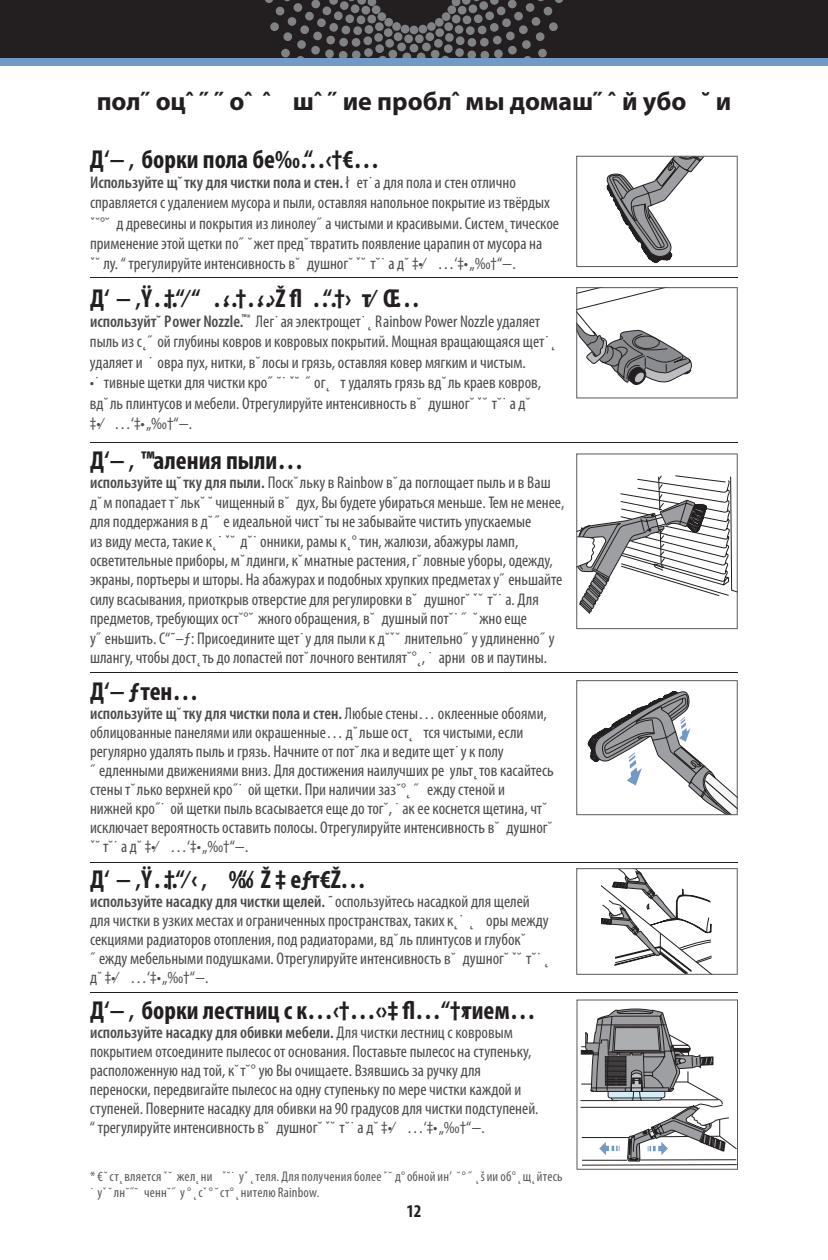
<style>
.page{position:relative;width:828px;height:1260px;background:#fff}
.page>*{position:absolute;margin:0;border:0;box-sizing:border-box;transform-origin:0 0}
.t1{font:700 condensed 26px "Myriad Pro";color:#231f20}
.t2{font:700 26px "Myriad Pro";color:#231f20}
.t3{font:700 condensed 18px "Myriad Pro";color:#231f20}
.t4{font:condensed 17px/19px "Myriad Pro";color:#4b4c4d}
.t5{font:condensed 14px/16.8px "Myriad Pro";letter-spacing:.015em;color:#57585a}
.s1{font-weight:600}
</style>
<div class="page">
<div style="left:1px;top:0;width:827px;height:58px;background:#231f20"></div>
<div style="left:404px;top:34px;width:9px;height:9px;background:#808285;border-radius:4px"></div>
<div style="left:415px;top:34px;width:9px;height:9px;background:#808285;border-radius:4px"></div>
<div style="left:410px;top:44px;width:8px;height:9px;background:#808285;border-radius:4px"></div>
<svg style="left:265px;top:0;width:146px;height:58px"></svg>
<div style="left:410px;top:26px;width:8px;height:8px;background:#808285;border-radius:50%"></div>
<svg style="left:417px;top:0;width:146px;height:58px"></svg>
<div style="left:0;top:58px;width:828px;height:8px;background:#719ac7"></div>
<svg style="left:576px;top:156px;width:162px;height:111px"></svg>
<svg style="left:576px;top:287px;width:162px;height:111px"></svg>
<svg style="left:576px;top:453px;width:162px;height:176px"></svg>
<svg style="left:576px;top:680px;width:162px;height:135px"></svg>
<svg style="left:576px;top:868px;width:162px;height:107px"></svg>
<svg style="left:576px;top:1000px;width:162px;height:170px"></svg>
<hr style="left:90px;top:277px;width:648px;height:1px;background:#231f20">
<hr style="left:90px;top:672px;width:648px;height:1px;background:#231f20">
<hr style="left:90px;top:862px;width:648px;height:1px;background:#231f20">
<hr style="left:90px;top:992px;width:648px;height:1px;background:#231f20">
<hr style="left:90px;top:442px;width:648px;height:1px;background:#231f20">
<h1 class="t2" style="left:97px;top:84px;width:636px">пол˝ оцˆ ˝ ˝ оˆ ˆ шˆ ˝ ие проблˆ мы домаш˝ ˆ й убо ˘ и</h1>
<h1 class="t1" style="left:90px;top:143px;width:291px">Д‘− ‚ борки пола бе‰ “…‹†€…</h1>
<p class="t4" style="left:90px;top:172px;width:471px;line-height:20.4px"><span class="s1">Используйте щ˘тку для чистки пола и стен.</span> ł ет˙а для пола и стен отлично справляется с удалением мусора и пыли, оставляя напольное покрытие из твёрдых ˇ˘°˘ д древесины и покрытия из линолеу˝ а чистыми и красивыми. Систем˛тическое применение этой щетки по˝ ˘жет пред˘твратить появление царапин от мусора на<br>ˇ˘ лу. “трегулируйте интенсивность в˘ душног˘ ˇ˘ т˘˙ а д˘ ‡•⁄ …‘‡•„‰†“−.</p>
<h1 class="t1" style="left:90px;top:282px;width:332px">Д‘ − ‚Ÿ…†“⁄ “ …‹ †…‹ ›Ž fl …“†› т⁄ Œ…</h1>
<p class="t4" style="left:90px;top:311px;width:467px;line-height:20.4px"><span class="s1">используйт˘ Power Nozzle.</span><sup>™*</sup> Лег˙ая электрощет˙˛ Rainbow Power Nozzle удаляет пыль из с˛˝ ой глубины ковров и ковровых покрытий. Мощная вращающаяся щет˙˛ удаляет и ˙ овра пух, нитки, в˘лосы и грязь, оставляя ковер мягким и чистым.</p>
<p class="t4" style="left:90px;top:372px;width:453px;line-height:20.4px">•˙ тивные щетки для чистки кро˝ ˘˙ ˇ˘ ˝ ог˛ т удалять грязь вд˘ль краев ковров, вд˘ль плинтусов и мебели. Отрегулируйте интенсивность в˘ душног˘ ˇ˘ т˘˙ а д˘ ‡•⁄ …‘‡•„‰†“−.</p>
<h1 class="t1" style="left:90px;top:444px;width:215px">Д‘− ‚ ™аления пыли…</h1>
<p class="t4" style="left:90px;top:473px;width:476px"><span class="s1">используйте щ˘тку для пыли.</span> Поск˘льку в Rainbow в˘да поглощает пыль и в Ваш д˘м попадает т˘льк˘ ˘ чищенный в˘ дух, Вы будете убираться меньше. Тем не менее, для поддержания в д˘˝ е идеальной чист˘ты не забывайте чистить упускаемые<br>из виду места, такие к˛˙ ˇ˘ д˘˙онники, рамы к˛° тин, жалюзи, абажуры ламп, осветительные приборы, м˘лдинги, к˘мнатные растения, г˘ловные уборы, одежду, экраны, портьеры и шторы. На абажурах и подобных хрупких предметах у˝ еньшайте силу всасывания, приоткрыв отверстие для регулировки в˘ душног˘ ˇ˘ т˘˙ а. Для предметов, требующих ост˘°˘ жного обращения, в˘ душный пот˘˙ ˝ ˘жно еще<br>у˝ еньшить. С“˜–ƒ: Присоедините щет˙у для пыли к д˘ˇ˘ лнительно˝ у удлиненно˝ у шлангу, чтобы дост˛ть до лопастей пот˘лочного вентилят˘°˛, ˙ арни ов и паутины.</p>
<h1 class="t1" style="left:90px;top:675px;width:110px">Д‘− ƒтен…</h1>
<p class="t4" style="left:90px;top:703px;width:465px"><span class="s1">используйте щ˘тку для чистки пола и стен.</span> Любые стены… оклеенные обоями, облицованные панелями или окрашенные… д˘льше ост˛ тся чистыми, если регулярно удалять пыль и грязь. Начните от пот˘лка и ведите щет˙у к полу<br>˝ едленными движениями вниз. Для достижения наилучших ре ульт˛тов касайтесь стены т˘лько верхней кро˝˙ ой щетки. При наличии заз˘°˛ ˝ ежду стеной и<br>нижней кро˝˙ ой щетки пыль всасывается еще до тог˘, ˙ ак ее коснется щетина, чт˘ исключает вероятность оставить полосы. Отрегулируйте интенсивность в˘ душног˘ ˇ˘ т˘˙ а д˘ ‡•⁄ …‘‡•„‰†“−.</p>
<h1 class="t1" style="left:90px;top:863px;width:278px">Д‘ − ‚Ÿ…†“⁄ ‹ ‚ ‰“⁄ Ž ‡ еƒт€Ž…</h1>
<p class="t4" style="left:90px;top:891px;width:461px"><span class="s1">используйте насадку для чистки щелей.</span> ˜оспользуйтесь насадкой для щелей для чистки в узких местах и ограниченных пространствах, таких к˛˙ ˛ оры между секциями радиаторов отопления, под радиаторами, вд˘ль плинтусов и глубок˘<br>˝ ежду мебельными подушками. Отрегулируйте интенсивность в˘ душног˘ ˇ˘ т˘˙ ˛ д˘ ‡•⁄ …‘‡•„‰†“−.</p>
<h1 class="t1" style="left:90px;top:994px;width:447px">Д‘− ‚ борки лестниц с к…‹†…‹›‡ fl…“†›тием…</h1>
<p class="t4" style="left:90px;top:1023px;width:450px"><span class="s1">используйте насадку для обивки мебели.</span> Для чистки лестниц с ковровым покрытием отсоедините пылесос от основания. Поставьте пылесос на ступеньку, расположенную над той, к˘т˘° ую Вы очищаете. Взявшись за ручку для переноски, передвигайте пылесос на одну ступеньку по мере чистки каждой и ступеней. Поверните насадку для обивки на 90 градусов для чистки подступеней. “трегулируйте интенсивность в˘ душног˘ ˇ˘ т˘˙ а д˘ ‡•⁄ …‘‡•„‰†“−.</p>
<p class="t5" style="left:90px;top:1167px;width:474px">* €˘ст˛вляется ˇ˘ жел˛ни ˇ˘˙ уˇ˛теля. Для полученияболее ˇ˘ д°обной ин’ ˘° ˝ ˛š ии об° ˛щ˛йтесь ˙ уˇ˘лн˘˝˘ ченн˘˝ у ° ˛сˇ° ˘ст° ˛нителю Rainbow.</p>
<p class="t3" style="left:407px;top:1199px;width:16px">12</p>
</div>
